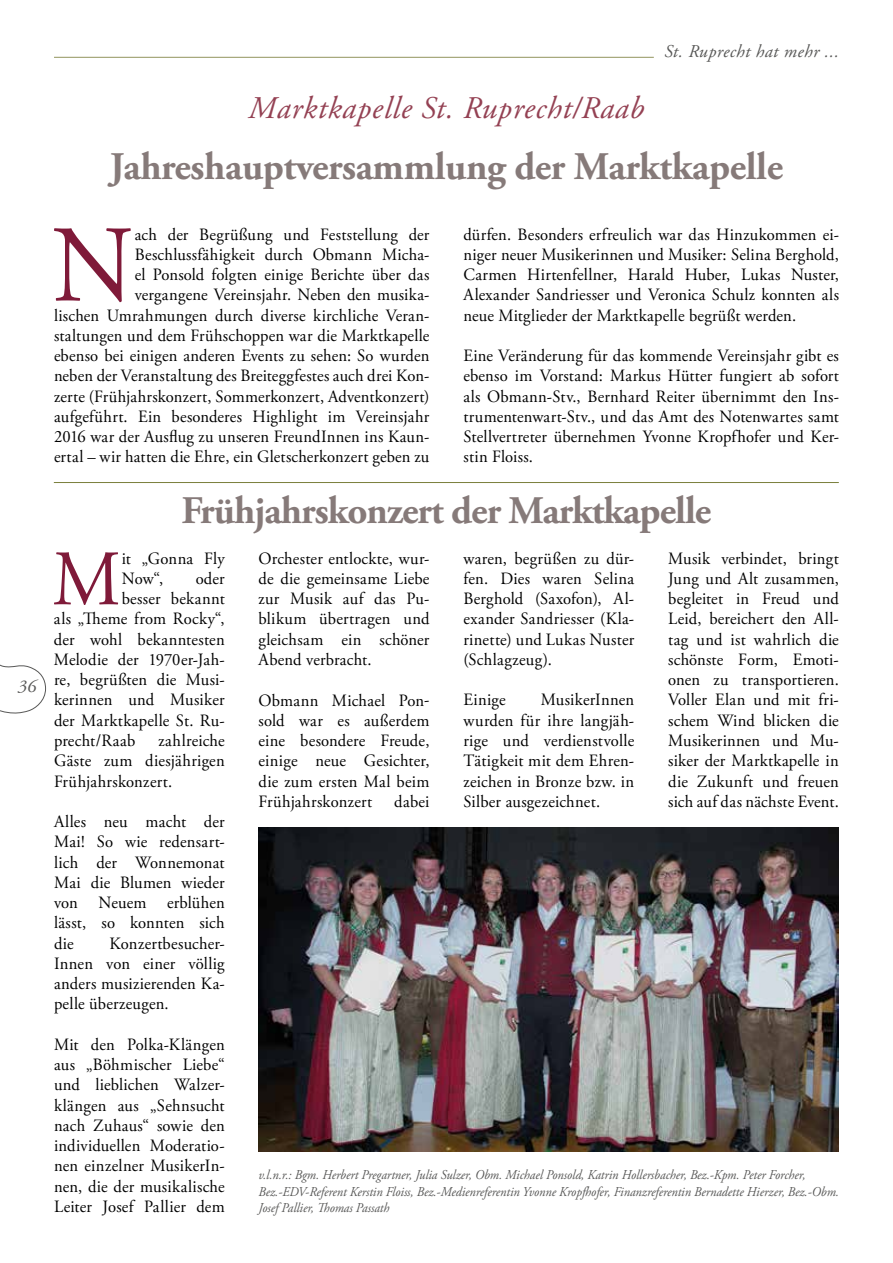
<style>
.page{position:relative;width:893px;height:1263px;background:#fff}
.page>*{position:absolute;margin:0;border:0;box-sizing:border-box;transform-origin:0 0}
.t1{font:108.9px "Adobe Garamond Pro";color:#7f1a39;scale:.96 1}
.t2{font:78.3px "Adobe Garamond Pro";color:#7f1a39;scale:.96 1}
.t3{font:700 39px "Adobe Garamond Pro";letter-spacing:-.015em;color:#867a79}
.t4{font:italic 31.5px "Adobe Garamond Pro";letter-spacing:.025em;color:#944153}
.t5{font:italic 18px "Adobe Garamond Pro";letter-spacing:.025em;color:#575756}
.t6{font:17.25px/20.2px "Adobe Garamond Pro";letter-spacing:.01em;color:#000;text-align:justify;scale:.96 1}
.t7{font:italic 13.5px/16.2px "Adobe Garamond Pro";color:#575756;scale:.93 1}
</style>
<div class="page">
<svg style="left:0;top:664px;width:46px;height:50px"></svg>
<hr style="left:54px;top:57px;width:600px;height:1px;background:#92955e">
<hr style="left:54px;top:482px;width:785px;height:1px;background:#7a7f3c">
<img style="left:259px;top:827px;width:580px;height:324px">
<p class="t5" style="left:664px;top:41px;width:176px">St. Ruprecht hat mehr ...</p>
<h3 class="t4" style="left:249px;top:89px;width:397px">Marktkapelle St. Ruprecht/Raab</h3>
<h3 class="t3" style="left:110px;top:144px;width:675px">Jahreshauptversammlung der Marktkapelle</h3>
<p class="t5" style="left:18px;top:676px;width:20px">36</p>
<p class="t6" style="left:54px;top:225px;width:393px;text-align:right">ach der Begrüßung und Feststellung der Beschlussfähigkeit durch Obmann Micha-<br>el Ponsold folgten einige Berichte über das<br>vergangene Vereinsjahr. Neben den musika-<br>lischen Umrahmungen durch diverse kirchliche Veran&shy;staltungen und dem Frühschoppen war die Marktkapelle ebenso bei einigen anderen Events zu sehen: So wurden neben der Veranstaltung des Breiteggfestes auch drei Kon&shy;zerte (Frühjahrskonzert, Sommerkonzert, Adventkonzert) aufgeführt. Ein besonderes Highlight im Vereinsjahr 2016 war der Ausflug zu unseren FreundInnen ins Kaun&shy;ertal – wir hatten die Ehre, ein Gletscherkonzert geben zu</p>
<h1 class="t1" style="left:52px;top:201px;width:87px">N</h1>
<p class="t6" style="left:463px;top:225px;width:393px">dürfen. Besonders erfreulich war das Hinzukommen ei&shy;niger neuer Musikerinnen und Musiker: Selina Berghold, Carmen Hirtenfellner, Harald Huber, Lukas Nuster, Alexander Sandriesser und Veronica Schulz konnten als neue Mitglieder der Marktkapelle begrüßt werden.</p>
<p class="t6" style="left:463px;top:346px;width:393px">Eine Veränderung für das kommende Vereinsjahr gibt es ebenso im Vorstand: Markus Hütter fungiert ab sofort als Obmann-Stv., Bernhard Reiter übernimmt den Ins&shy;trumentenwart-Stv., und das Amt des Notenwartes samt Stellvertreter übernehmen Yvonne Kropfhofer und Ker&shy;stin Floiss.</p>
<h3 class="t3" style="left:181px;top:488px;width:531px">Frühjahrskonzert der Marktkapelle</h3>
<h2 class="t2" style="left:52px;top:532px;width:73px">M</h2>
<p class="t6" style="left:122px;top:549px;width:109px">it „Gonna Fly<br>Now“,</p>
<p class="t6" style="left:196px;top:569px;width:32px">oder</p>
<p class="t6" style="left:122px;top:589px;width:109px">besser bekannt</p>
<p class="t6" style="left:54px;top:609px;width:179px">als „Theme from Rocky“,</p>
<p class="t6" style="left:54px;top:630px;width:179px">der wohl bekanntesten</p>
<p class="t6" style="left:54px;top:650px;width:179px">Melodie der 1970er-Jah-</p>
<p class="t6" style="left:54px;top:670px;width:179px">re, begrüßten die Musi-</p>
<p class="t6" style="left:54px;top:690px;width:179px">kerinnen und Musiker</p>
<p class="t6" style="left:54px;top:711px;width:179px">der Marktkapelle St. Ru-</p>
<p class="t6" style="left:54px;top:731px;width:86px">precht/Raab</p>
<p class="t6" style="left:54px;top:731px;width:179px;text-indent:104px">zahlreiche Gäste zum diesjährigen Frühjahrskonzert.</p>
<p class="t6" style="left:54px;top:812px;width:179px">Alles neu macht der Mai! So wie redensart&shy;lich der Wonnemonat Mai die Blumen wieder von Neuem erblühen lässt, so konnten sich die</p>
<p class="t6" style="left:54px;top:933px;width:179px;text-indent:55px">Konzertbesucher-Innen von einer völlig anders musizierenden Ka&shy;pelle überzeugen.</p>
<p class="t6" style="left:54px;top:1035px;width:179px">Mit den Polka-Klängen aus „Böhmischer Liebe“ und lieblichen Walzer&shy;klängen aus „Sehnsucht nach Zuhaus“ sowie den individuellen Moderatio&shy;nen einzelner MusikerIn&shy;nen, die der musikalische Leiter Josef Pallier dem</p>
<p class="t6" style="left:259px;top:549px;width:180px">Orchester entlockte, wur&shy;de die gemeinsame Liebe zur Musik auf das Pu&shy;blikum übertragen und gleichsam ein schöner Abend verbracht.</p>
<p class="t6" style="left:259px;top:690px;width:180px">Obmann Michael Pon&shy;sold war es außerdem eine besondere Freude, einige neue Gesichter, die zum ersten Mal beim Frühjahrskonzert</p>
<p class="t6" style="left:394px;top:792px;width:38px">dabei</p>
<p class="t6" style="left:463px;top:549px;width:179px">waren, begrüßen zu dür&shy;fen. Dies waren Selina Berghold (Saxofon), Al&shy;exander Sandriesser (Kla&shy;rinette) und Lukas Nuster (Schlagzeug).</p>
<p class="t6" style="left:463px;top:690px;width:46px">Einige</p>
<p class="t6" style="left:463px;top:690px;width:179px;text-indent:77px">MusikerInnen wurden für ihre langjäh&shy;rige und verdienstvolle Tätigkeit mit dem Ehren&shy;zeichen in Bronze bzw. in Silber ausgezeichnet.</p>
<p class="t6" style="left:668px;top:549px;width:179px">Musik verbindet, bringt Jung und Alt zusammen, begleitet in Freud und Leid, bereichert den All&shy;tag und ist wahrlich die schönste Form, Emoti&shy;onen zu transportieren.<br>Voller Elan und mit fri&shy;schem Wind blicken die Musikerinnen und Mu&shy;siker der Marktkapelle in die Zukunft und freuen sich auf das nächste Event.</p>
<p class="t7" style="left:259px;top:1167px;width:626px">v.l.n.r.: Bgm. Herbert Pregartner, Julia Sulzer, Obm. Michael Ponsold, Katrin Hollersbacher, Bez.-Kpm. Peter Forcher,<br>Bez.-EDV-Referent Kerstin Floiss, Bez.-Medienreferentin Yvonne Kropfhofer, Finanzreferentin Bernadette Hierzer, Bez.-Obm.<br>Josef Pallier, Thomas Passath</p>
</div>
